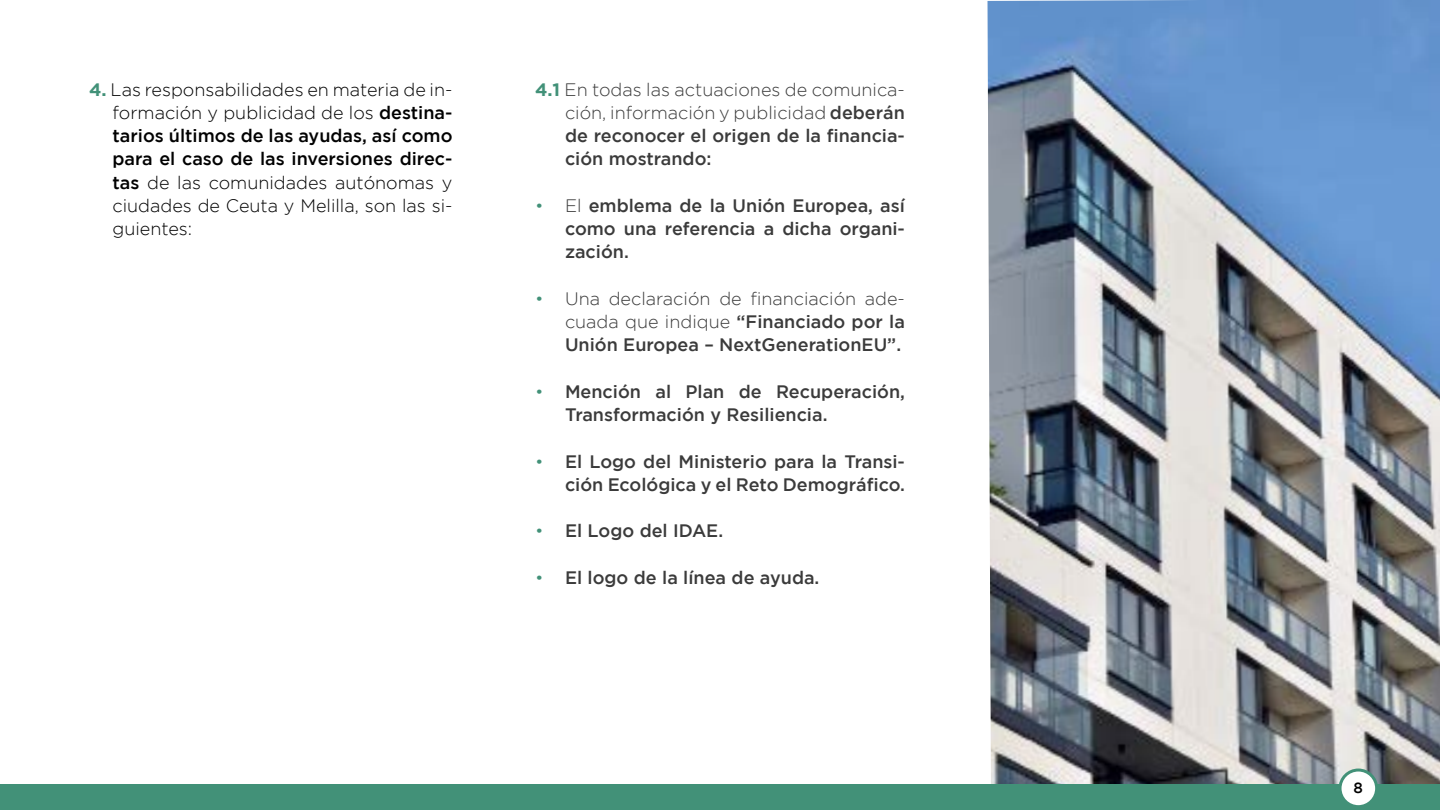
<style>
.page{position:relative;width:1440px;height:810px;background:#fff}
.page>*{position:absolute;margin:0;border:0;box-sizing:border-box;transform-origin:0 0}
.t1{font:500 18px/23.2px "Gotham";color:#3b3b3b;text-align:justify}
.t2{font:300 18px/23.2px "Gotham";color:#3b3b3b;text-align:justify}
.t3{font:300 18px/23.2px "Gotham";color:#000;text-align:justify}
.t4{font:500 15px "Gotham";color:#000}
.s1{font-weight:700;color:#429178}
.s2{font-weight:500}
.s3{font-weight:300;color:#429178}
.s4{font-weight:300}
.s5{color:#429178}
</style>
<div class="page">
<img style="left:988px;top:0;width:452px;height:784px">
<div style="left:0;top:784px;width:1440px;height:26px;background:#429178"></div>
<div style="left:1340px;top:770px;width:37px;height:37px;background:#fff;border-radius:50%"></div>
<div style="left:1339px;top:769px;width:39px;height:39px;border:3px solid #429178;border-radius:50%"></div>
<p class="t3" style="left:113px;top:77px;width:342px;text-indent:-23px"><span class="s1">4.</span> Las responsabilidades en materia de in&shy;formación y publicidad de los <span class="s2">destina&shy;tarios últimos de las ayudas, así como para el caso de las inversiones direc&shy;tas</span> de las comunidades autónomas y ciudades de Ceuta y Melilla, son las si&shy;guientes:</p>
<p class="t2" style="left:565px;top:77px;width:342px;text-indent:-30px"><span class="s1">4.1</span> En todas las actuaciones de comunica&shy;ción, información y publicidad <span class="s2">deberán de reconocer el origen de la financia&shy;ción mostrando:</span></p>
<p class="t1" style="left:565px;top:194px;width:342px;text-indent:-30px"><span class="s3">•</span> <span class="s4">El</span> emblema de la Unión Europea, así como una referencia a dicha organi&shy;zación.</p>
<p class="t2" style="left:565px;top:287px;width:342px;text-indent:-30px"><span class="s5">•</span> Una declaración de financiación ade&shy;cuada que indique <span class="s2">“Financiado por la Unión Europea – NextGenerationEU”.</span></p>
<p class="t1" style="left:565px;top:380px;width:342px;text-indent:-30px"><span class="s3">•</span> Mención al Plan de Recuperación,<br>Transformación y Resiliencia.</p>
<p class="t1" style="left:535px;top:449px;width:372px;text-align:right"><span class="s3">•</span> El Logo del Ministerio para la Transi&shy;ción Ecológica y el Reto Demográfico.</p>
<p class="t1" style="left:535px;top:519px;width:190px"><span class="s3">•</span> El Logo del IDAE.</p>
<p class="t1" style="left:535px;top:566px;width:286px"><span class="s3">•</span> El logo de la línea de ayuda.</p>
<p class="t4" style="left:1354px;top:779px;width:11px">8</p>
</div>
